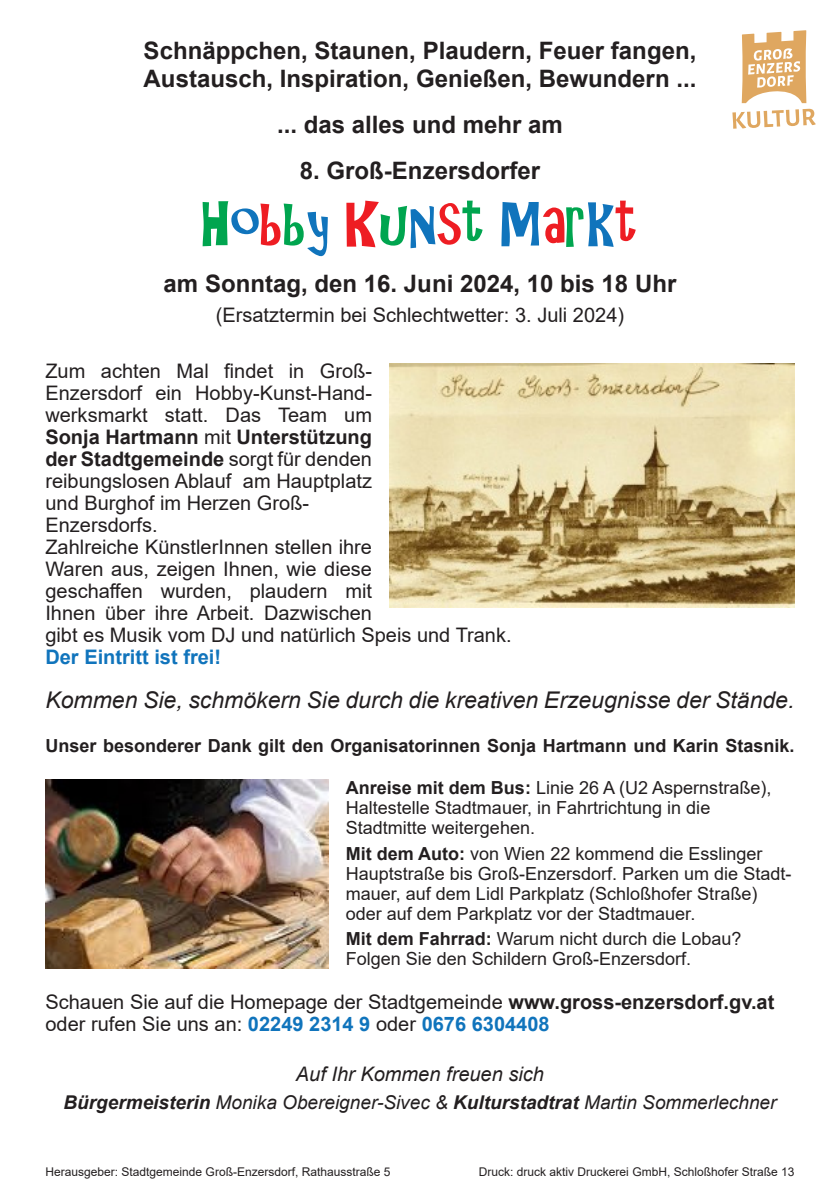
<style>
.page{position:relative;width:840px;height:1191px;background:#fff}
.page>*{position:absolute;margin:0;border:0;box-sizing:border-box;transform-origin:0 0}
.t1{font:56px "ARCHRISTY";color:#00a54f}
.t2{font:700 24px/28.8px "Arial";color:#231f20}
.t3{font:italic 23px "Arial";color:#231f20}
.t4{font:20px/22px "Arial";color:#231f20}
.t5{font:italic 20px "Arial";color:#231f20}
.t6{font:700 20px "Arial";color:#1074bc}
.t7{font:italic 19px "Arial";color:#231f20}
.t8{font:18px/20px "Arial";color:#231f20}
.t9{font:700 18px "Arial";color:#231f20}
.t10{font:12px "Arial";color:#231f20}
.s1{color:#1074bc}
.s2{color:#ee1d23}
.s3{font-weight:700}
.s4{font-weight:700;color:#1074bc}
</style>
<div class="page">
<img style="left:389px;top:363px;width:405px;height:245px">
<img style="left:45px;top:780px;width:283px;height:188px">
<svg style="left:741px;top:30px;width:64px;height:73px"></svg>
<svg style="left:732px;top:109px;width:83px;height:20px"></svg>
<p class="t2" style="left:143px;top:36px;width:554px">Schnäppchen, Staunen, Plaudern, Feuer fangen,<br>Austausch, Inspiration, Genießen, Bewundern ...</p>
<p class="t2" style="left:277px;top:111px;width:287px">... das alles und mehr am</p>
<p class="t2" style="left:300px;top:156px;width:242px">8. Groß-Enzersdorfer</p>
<h1 class="t1" style="left:202px;top:191px;width:437px">H<span class="s1">o</span><span class="s2">b</span>b<span class="s1">y</span> <span class="s2">K</span>u<span class="s1">n</span><span class="s2">s</span>t <span class="s1">M</span><span class="s2">a</span>r<span class="s1">k</span><span class="s2">t</span></h1>
<p class="t2" style="left:163px;top:269px;width:514px">am Sonntag, den 16. Juni 2024, 10 bis 18 Uhr</p>
<p class="t4" style="left:216px;top:304px;width:409px">(Ersatztermin bei Schlechtwetter: 3. Juli 2024)</p>
<p class="t4" style="left:45px;top:360px;width:467px">Zum achten Mal findet in Groß-<br>Enzersdorf ein Hobby-Kunst-Hand-<br>werksmarkt statt. Das Team um<br><span class="s3">Sonja Hartmann</span> mit <span class="s3">Unterstützung<br>der Stadtgemeinde</span> sorgt für denden<br>reibungslosen Ablauf am Hauptplatz<br>und Burghof im Herzen Groß-<br>Enzersdorfs.<br>Zahlreiche KünstlerInnen stellen ihre<br>Waren aus, zeigen Ihnen, wie diese<br>geschaffen wurden, plaudern mit<br>Ihnen über ihre Arbeit. Dazwischen<br>gibt es Musik vom DJ und natürlich Speis und Trank.</p>
<p class="t6" style="left:45px;top:643px;width:177px">Der Eintritt ist frei!</p>
<p class="t3" style="left:45px;top:685px;width:750px">Kommen Sie, schmökern Sie durch die kreativen Erzeugnisse der Stände.</p>
<p class="t9" style="left:45px;top:733px;width:750px">Unser besonderer Dank gilt den Organisatorinnen Sonja Hartmann und Karin Stasnik.</p>
<p class="t8" style="left:345px;top:777px;width:427px"><span class="s3">Anreise mit dem Bus:</span> Linie 26 A (U2 Aspernstraße),<br>Haltestelle Stadtmauer, in Fahrtrichtung in die<br>Stadtmitte weitergehen.</p>
<p class="t8" style="left:345px;top:843px;width:447px"><span class="s3">Mit dem Auto:</span> von Wien 22 kommend die Esslinger Hauptstraße bis Groß-Enzersdorf. Parken um die Stadt&shy;mauer, auf dem Lidl Parkplatz (Schloßhofer Straße) oder auf dem Parkplatz vor der Stadtmauer.</p>
<p class="t8" style="left:345px;top:929px;width:397px"><span class="s3">Mit dem Fahrrad:</span> Warum nicht durch die Lobau?<br>Folgen Sie den Schildern Groß-Enzersdorf.</p>
<p class="t4" style="left:45px;top:991px;width:730px">Schauen Sie auf die Homepage der Stadtgemeinde <span class="s3">www.gross-enzersdorf.gv.at </span>oder rufen Sie uns an: <span class="s4">02249 2314 9</span> oder <span class="s4">0676 6304408</span></p>
<p class="t5" style="left:296px;top:1061px;width:249px">Auf Ihr Kommen freuen sich</p>
<p class="t7" style="left:63px;top:1089px;width:714px"><span class="s3">Bürgermeisterin</span> Monika Obereigner-Sivec &amp; <span class="s3">Kulturstadtrat</span> Martin Sommerlechner</p>
<p class="t10" style="left:45px;top:1163px;width:346px">Herausgeber: Stadtgemeinde Groß-Enzersdorf, Rathausstraße 5</p>
<p class="t10" style="left:478px;top:1163px;width:317px">Druck: druck aktiv Druckerei GmbH, Schloßhofer Straße 13</p>
</div>
